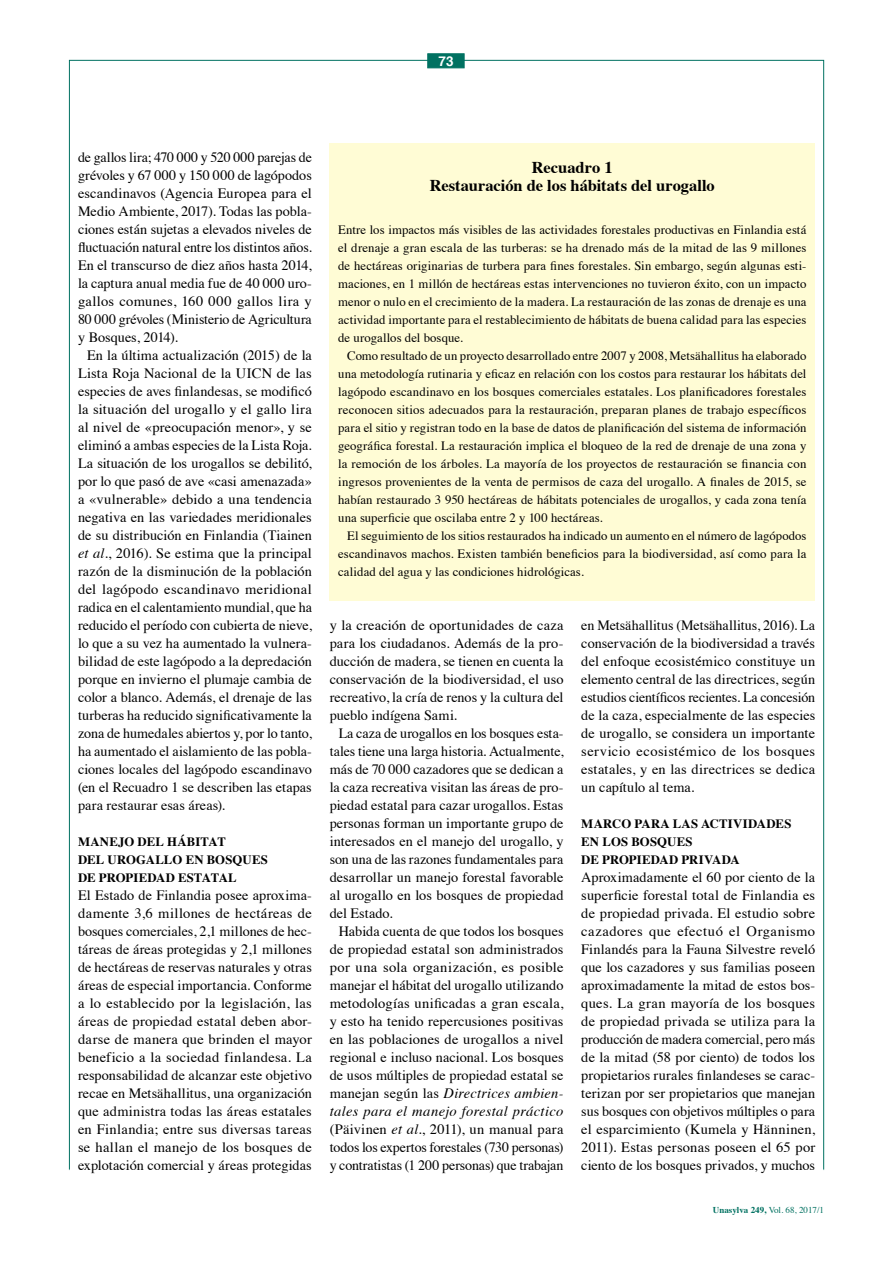
<style>
.page{position:relative;width:893px;height:1263px;background:#fff}
.page>*{position:absolute;margin:0;border:0;box-sizing:border-box;transform-origin:0 0}
.t1{font:700 16.5px/18px "Times";letter-spacing:-.005em;color:#000;text-align:center}
.t2{font:14.25px/18px "Times";letter-spacing:.005em;color:#000;text-align:justify}
.t3{font:700 13.5px "Helvetica";color:#fff}
.t4{font:12.75px/18px "Times";letter-spacing:.005em;color:#000;text-align:justify}
.t5{font:700 12.75px/18px "Times";letter-spacing:.01em;color:#000}
.t6{font:9px "Times";color:#007161}
.s1{font-style:italic}
.s2{font-weight:700}
</style>
<div class="page">
<div style="left:428px;top:54px;width:36px;height:14px;background:#007161;border:1px solid #007161"></div>
<div style="left:330px;top:144px;width:485px;height:457px;background:#fffcd5"></div>
<p class="t3" style="left:439px;top:50px;width:17px">73</p>
<p class="t2" style="left:78px;top:147px;width:235px">de gallos lira; 470 000 y 520 000 parejas de grévoles y 67 000 y 150 000 de lagópodos escandinavos (Agencia Europea para el Medio Ambiente, 2017). Todas las pobla&shy;ciones están sujetas a elevados niveles de fluctuación natural entre los distintos años.<br>En el transcurso de diez años hasta 2014, la captura anual media fue de 40 000 uro&shy;gallos comunes, 160 000 gallos lira y 80 000 grévoles (Ministerio de Agricultura y Bosques, 2014).</p>
<p class="t2" style="left:78px;top:345px;width:235px;text-indent:9px">En la última actualización (2015) de la Lista Roja Nacional de la UICN de las especies de aves finlandesas, se modificó la situación del urogallo y el gallo lira al nivel de «preocupación menor», y se eliminó a ambas especies de la Lista Roja.<br>La situación de los urogallos se debilitó, por lo que pasó de ave «casi amenazada» a «vulnerable» debido a una tendencia negativa en las variedades meridionales de su distribución en Finlandia (Tiainen <span class="s1">et al</span>., 2016). Se estima que la principal razón de la disminución de la población del lagópodo escandinavo meridional radica en el calentamiento mundial, que ha reducido el período con cubierta de nieve, lo que a su vez ha aumentado la vulnera&shy;bilidad de este lagópodo a la depredación porque en invierno el plumaje cambia de color a blanco. Además, el drenaje de las turberas ha reducido significativamente la zona de humedales abiertos y, por lo tanto, ha aumentado el aislamiento de las pobla&shy;ciones locales del lagópodo escandinavo (en el Recuadro 1 se describen las etapas para restaurar esas áreas).</p>
<p class="t5" style="left:78px;top:831px;width:191px">MANEJO DEL HÁBITAT<br>DEL UROGALLO EN BOSQUES<br>DE PROPIEDAD ESTATAL</p>
<p class="t2" style="left:78px;top:885px;width:235px">El Estado de Finlandia posee aproxima&shy;damente 3,6 millones de hectáreas de bosques comerciales, 2,1 millones de hec&shy;táreas de áreas protegidas y 2,1 millones de hectáreas de reservas naturales y otras áreas de especial importancia. Conforme a lo establecido por la legislación, las áreas de propiedad estatal deben abor&shy;darse de manera que brinden el mayor beneficio a la sociedad finlandesa. La responsabilidad de alcanzar este objetivo recae en Metsähallitus, una organización que administra todas las áreas estatales en Finlandia; entre sus diversas tareas se hallan el manejo de los bosques de explotación comercial y áreas protegidas</p>
<p class="t1" style="left:430px;top:157px;width:287px">Recuadro 1<br>Restauración de los hábitats del urogallo</p>
<p class="t4" style="left:338px;top:219px;width:470px">Entre los impactos más visibles de las actividades forestales productivas en Finlandia está el drenaje a gran escala de las turberas: se ha drenado más de la mitad de las 9 millones de hectáreas originarias de turbera para fines forestales. Sin embargo, según algunas esti&shy;maciones, en 1 millón de hectáreas estas intervenciones no tuvieron éxito, con un impacto menor o nulo en el crecimiento de la madera. La restauración de las zonas de drenaje es una actividad importante para el restablecimiento de hábitats de buena calidad para las especies de urogallos del bosque.</p>
<p class="t4" style="left:338px;top:345px;width:470px;text-indent:9px">Como resultado de un proyecto desarrollado entre 2007 y 2008, Metsähallitus ha elaborado una metodología rutinaria y eficaz en relación con los costos para restaurar los hábitats del lagópodo escandinavo en los bosques comerciales estatales. Los planificadores forestales reconocen sitios adecuados para la restauración, preparan planes de trabajo específicos para el sitio y registran todo en la base de datos de planificación del sistema de información geográfica forestal. La restauración implica el bloqueo de la red de drenaje de una zona y la remoción de los árboles. La mayoría de los proyectos de restauración se financia con ingresos provenientes de la venta de permisos de caza del urogallo. A finales de 2015, se habían restaurado 3 950 hectáreas de hábitats potenciales de urogallos, y cada zona tenía una superficie que oscilaba entre 2 y 100 hectáreas.</p>
<p class="t4" style="left:338px;top:525px;width:470px;text-indent:9px">El seguimiento de los sitios restaurados ha indicado un aumento en el número de lagópodos escandinavos machos. Existen también beneficios para la biodiversidad, así como para la calidad del agua y las condiciones hidrológicas.</p>
<p class="t2" style="left:330px;top:615px;width:235px">y la creación de oportunidades de caza para los ciudadanos. Además de la pro&shy;ducción de madera, se tienen en cuenta la conservación de la biodiversidad, el uso recreativo, la cría de renos y la cultura del pueblo indígena Sami.</p>
<p class="t2" style="left:330px;top:723px;width:235px;text-indent:9px">La caza de urogallos en los bosques esta&shy;tales tiene una larga historia. Actualmente, más de 70 000 cazadores que se dedican a la caza recreativa visitan las áreas de pro&shy;piedad estatal para cazar urogallos. Estas personas forman un importante grupo de interesados en el manejo del urogallo, y son una de las razones fundamentales para desarrollar un manejo forestal favorable al urogallo en los bosques de propiedad del Estado.</p>
<p class="t2" style="left:330px;top:921px;width:235px;text-indent:9px">Habida cuenta de que todos los bosques de propiedad estatal son administrados por una sola organización, es posible manejar el hábitat del urogallo utilizando metodologías unificadas a gran escala, y esto ha tenido repercusiones positivas en las poblaciones de urogallos a nivel regional e incluso nacional. Los bosques de usos múltiples de propiedad estatal se manejan según las <span class="s1">Directrices ambien&shy;tales para el manejo forestal práctico </span>(Päivinen <span class="s1">et al</span>., 2011), un manual para todos los expertos forestales (730 personas) y contratistas (1 200 personas) que trabajan</p>
<p class="t2" style="left:581px;top:615px;width:235px">en Metsähallitus (Metsähallitus, 2016). La conservación de la biodiversidad a través del enfoque ecosistémico constituye un elemento central de las directrices, según estudios científicos recientes. La concesión de la caza, especialmente de las especies de urogallo, se considera un importante servicio ecosistémico de los bosques estatales, y en las directrices se dedica un capítulo al tema.</p>
<p class="t5" style="left:581px;top:813px;width:212px">MARCO PARA LAS ACTIVIDADES<br>EN LOS BOSQUES<br>DE PROPIEDAD PRIVADA</p>
<p class="t2" style="left:581px;top:867px;width:235px">Aproximadamente el 60 por ciento de la superficie forestal total de Finlandia es de propiedad privada. El estudio sobre cazadores que efectuó el Organismo Finlandés para la Fauna Silvestre reveló que los cazadores y sus familias poseen aproximadamente la mitad de estos bos&shy;ques. La gran mayoría de los bosques de propiedad privada se utiliza para la producción de madera comercial, pero más de la mitad (58 por ciento) de todos los propietarios rurales finlandeses se carac&shy;terizan por ser propietarios que manejan sus bosques con objetivos múltiples o para el esparcimiento (Kumela y Hänninen, 2011). Estas personas poseen el 65 por ciento de los bosques privados, y muchos</p>
<p class="t6" style="left:713px;top:1201px;width:113px"><span class="s2">Unasylva 249,</span> Vol. 68, 2017/1</p>
</div>
